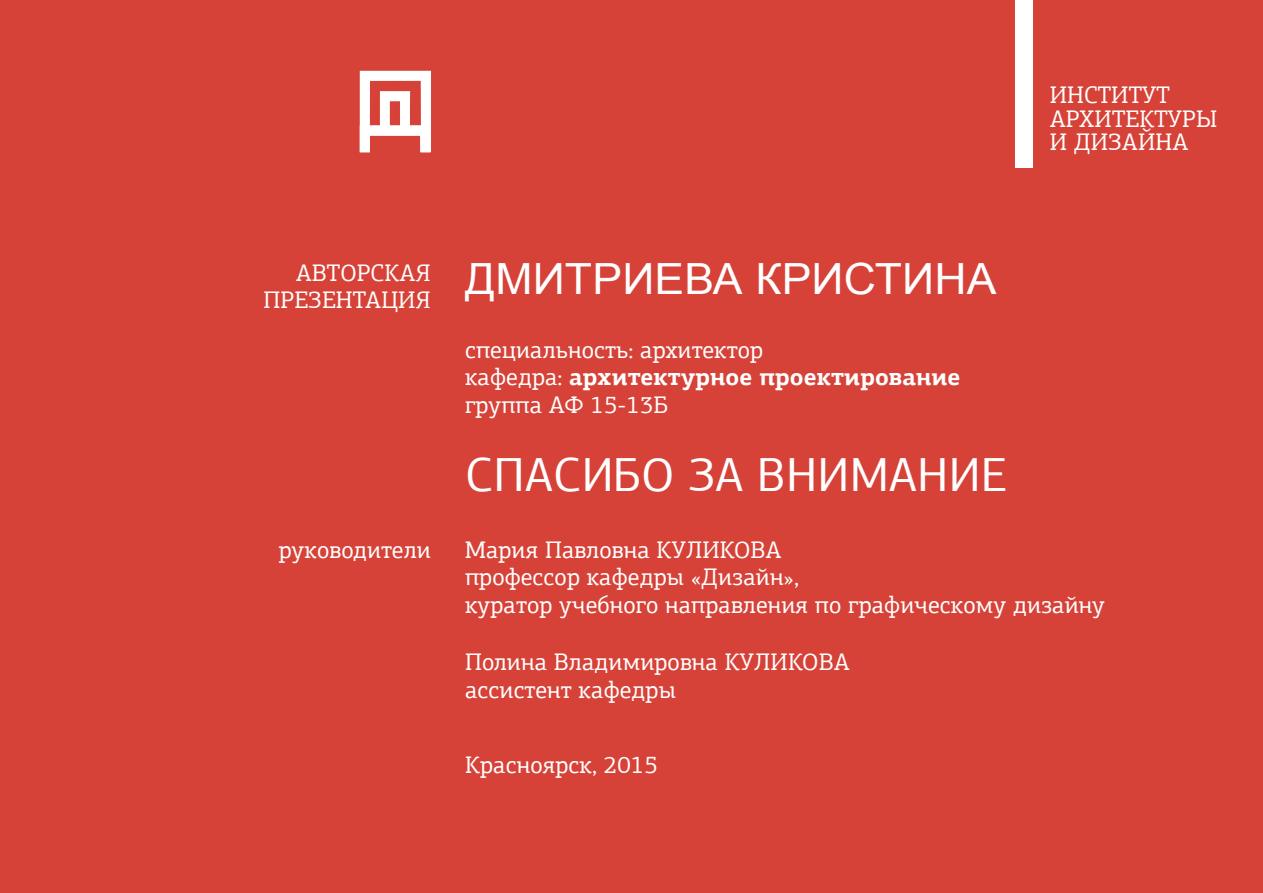
<style>
.page{position:relative;width:1263px;height:893px;background:#d64238}
.page>*{position:absolute;margin:0;border:0;box-sizing:border-box;transform-origin:0 0}
.t1{font:47.85px "PF Agora Sans Pro";letter-spacing:.005em;color:#fff}
.t2{font:43.05px "Arial";letter-spacing:.005em;color:#fff;scale:1.04 1}
.t3{font:24px/27.6px "PF Agora Slab Pro";letter-spacing:.005em;color:#fff}
.s1{font-weight:700}
</style>
<div class="page">
<div style="left:1016px;top:0;width:17px;height:167px;background:#fff"></div>
<svg style="left:360px;top:71px;width:71px;height:81px"></svg>
<h2 class="t2" style="left:296px;top:249px;width:675px"><sup>АВТОРСКАЯ</sup> ДМИТРИЕВА КРИСТИНА</h2>
<p class="t3" style="left:264px;top:286px;width:169px">ПРЕЗЕНТАЦИЯ</p>
<p class="t3" style="left:465px;top:335px;width:497px">специальность: архитектор<br>кафедра: <span class="s1">архитектурное проектирование </span>группа АФ 15-13Б</p>
<h1 class="t1" style="left:465px;top:446px;width:544px">СПАСИБО ЗА ВНИМАНИЕ</h1>
<p class="t3" style="left:1050px;top:83px;width:169px;line-height:23.9px">ИНСТИТУТ<br>АРХИТЕКТУРЫ<br>И ДИЗАЙНА</p>
<p class="t3" style="left:279px;top:536px;width:154px">руководители</p>
<p class="t3" style="left:465px;top:536px;width:641px">Мария Павловна КУЛИКОВА<br>профессор кафедры «Дизайн»,<br>куратор учебного направления по графическому дизайну</p>
<p class="t3" style="left:465px;top:648px;width:386px">Полина Владимировна КУЛИКОВА ассистент кафедры</p>
<p class="t3" style="left:465px;top:750px;width:194px">Красноярск, 2015</p>
</div>
